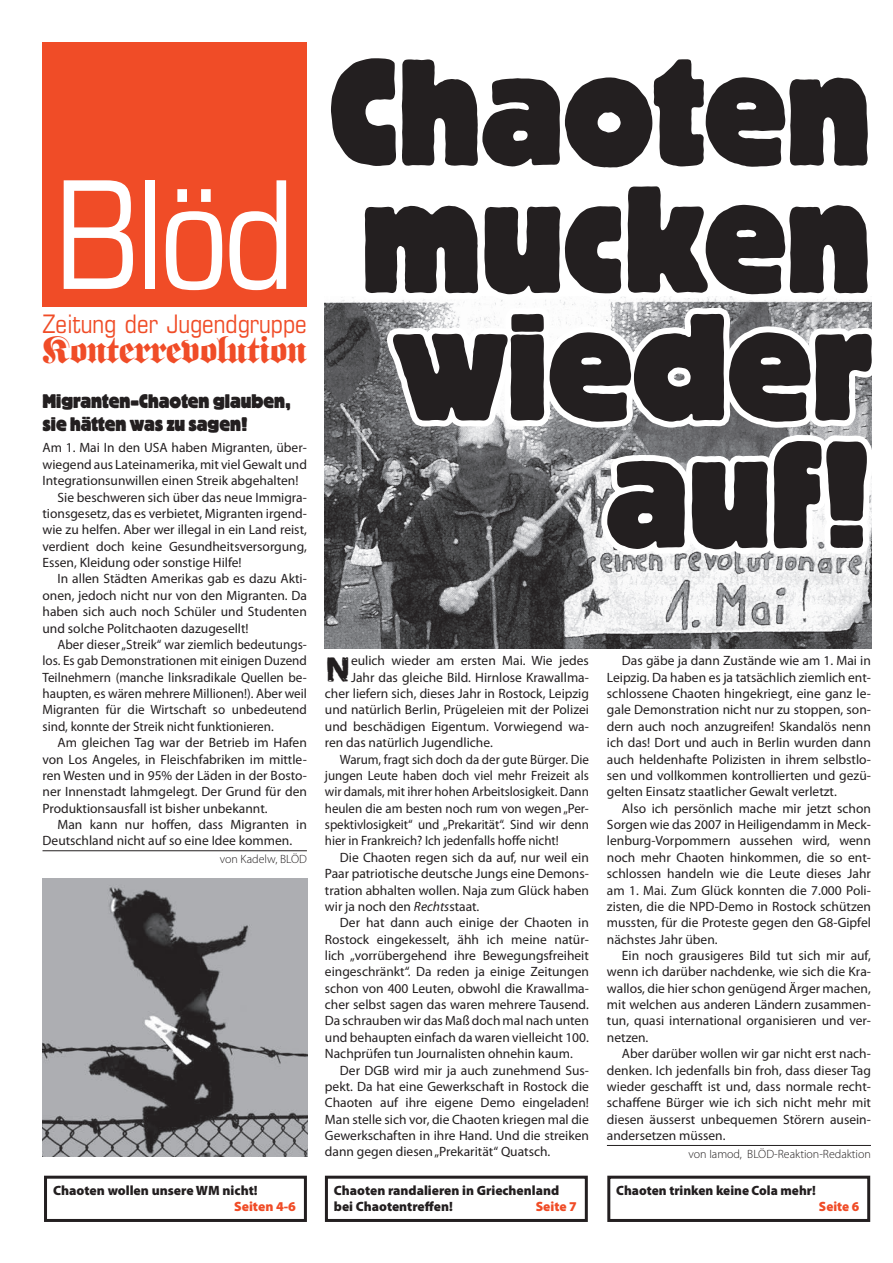
<style>
.page{position:relative;width:893px;height:1263px;background:#fff}
.page>*{position:absolute;margin:0;border:0;box-sizing:border-box;transform-origin:0 0}
.t1{font:800 150px/127.5px "Block BE";color:#231f20;text-align:right;scale:.85 1}
.t2{font:condensed 150px "Eurostile";color:#fff}
.t3{font:37.5px "Fette Fraktur Dfr";letter-spacing:-.03em;color:#f04c27}
.t4{font:37.35px "Frankie 2 Reverse";color:#231f20}
.t5{font:condensed 25.5px "Eurostile";color:#f04c27}
.t6{font:800 19.5px/23.4px "Block BE";color:#231f20;scale:.85 1}
.t7{font:13.5px/16.4px "Myriad Pro";color:#231f20;text-align:justify}
.t8{font:13.5px "Myriad Pro";color:#231f20;scale:.96 1}
.t9{font:900 13.5px/16.2px "Myriad Pro";color:#231f20}
.t10{font:900 13.5px "Myriad Pro";color:#f04c27}
.t11{font:300 12px "Myriad Pro";color:#231f20}
.s1{font-style:italic}
</style>
<div class="page">
<img style="left:325px;top:563px;width:547px;height:86px">
<div style="left:43px;top:43px;width:264px;height:264px;background:#f04c27"></div>
<hr style="left:607px;top:1145px;width:264px;height:1px;background:#231f20">
<svg style="left:324px;top:296px;width:548px;height:267px"></svg>
<div style="left:44px;top:1176px;width:263px;height:46px;border:3px solid #231f20"></div>
<div style="left:325px;top:1176px;width:263px;height:46px;border:3px solid #231f20"></div>
<div style="left:607px;top:1176px;width:263px;height:46px;border:3px solid #231f20"></div>
<hr style="left:43px;top:850px;width:264px;height:1px;background:#231f20">
<img style="left:43px;top:878px;width:264px;height:278px">
<h1 class="t2" style="left:55px;top:145px;width:242px">Blöd</h1>
<h3 class="t5" style="left:43px;top:308px;width:266px">Zeitung der Jugendgruppe</h3>
<h2 class="t3" style="left:43px;top:328px;width:266px">Konterrevolution</h2>
<h3 class="t6" style="left:43px;top:389px;width:293px">Migranten-Chaoten glauben, sie hätten was zu sagen!</h3>
<p class="t7" style="left:43px;top:440px;width:266px">Am 1. Mai In den USA haben Migranten, über-</p>
<p class="t7" style="left:43px;top:456px;width:266px">wiegend aus Lateinamerika, mit viel Gewalt und</p>
<p class="t7" style="left:43px;top:473px;width:257px">Integrationsunwillen einen Streik abgehalten!</p>
<p class="t7" style="left:58px;top:489px;width:251px">Sie beschweren sich über das neue Immigra-</p>
<p class="t7" style="left:43px;top:505px;width:266px">tionsgesetz, das es verbietet, Migranten irgend-</p>
<p class="t7" style="left:43px;top:522px;width:266px">wie zu helfen. Aber wer illegal in ein Land reist,</p>
<p class="t7" style="left:43px;top:538px;width:266px">verdient doch keine Gesundheitsversorgung,</p>
<p class="t7" style="left:43px;top:555px;width:201px">Essen, Kleidung oder sonstige Hilfe!</p>
<p class="t7" style="left:58px;top:571px;width:251px">In allen Städten Amerikas gab es dazu Akti-</p>
<p class="t7" style="left:43px;top:587px;width:266px">onen, jedoch nicht nur von den Migranten. Da</p>
<p class="t7" style="left:43px;top:604px;width:266px">haben sich auch noch Schüler und Studenten</p>
<p class="t7" style="left:43px;top:620px;width:208px">und solche Politchaoten dazugesellt!</p>
<p class="t7" style="left:58px;top:636px;width:251px">Aber dieser „Streik“ war ziemlich bedeutungs-</p>
<p class="t7" style="left:43px;top:653px;width:266px">los. Es gab Demonstrationen mit einigen Duzend</p>
<p class="t7" style="left:43px;top:669px;width:266px">Teilnehmern (manche linksradikale Quellen be-</p>
<p class="t7" style="left:43px;top:686px;width:266px">haupten, es wären mehrere Millionen!). Aber weil</p>
<p class="t7" style="left:43px;top:702px;width:266px">Migranten für die Wirtschaft so unbedeutend</p>
<p class="t7" style="left:43px;top:718px;width:233px">sind, konnte der Streik nicht funktionieren.</p>
<p class="t7" style="left:58px;top:735px;width:251px">Am gleichen Tag war der Betrieb im Hafen</p>
<p class="t7" style="left:43px;top:751px;width:266px">von Los Angeles, in Fleischfabriken im mittle-</p>
<p class="t7" style="left:43px;top:767px;width:266px">ren Westen und in 95% der Läden in der Bosto-</p>
<p class="t7" style="left:43px;top:784px;width:266px">ner Innenstadt lahmgelegt. Der Grund für den</p>
<p class="t7" style="left:43px;top:800px;width:227px">Produktionsausfall ist bisher unbekannt.</p>
<p class="t7" style="left:58px;top:816px;width:251px">Man kann nur hoffen, dass Migranten in</p>
<p class="t7" style="left:43px;top:833px;width:251px">Deutschland nicht auf so eine Idee kommen.</p>
<p class="t11" style="left:220px;top:853px;width:89px">von Kadelw, BLÖD</p>
<p class="t9" style="left:53px;top:1182px;width:206px">Chaoten wollen unsere WM nicht!</p>
<p class="t10" style="left:234px;top:1199px;width:63px">Seiten 4-6</p>
<h1 class="t1" style="left:330px;top:47px;width:639px">Chaoten mucken wieder auf!</h1>
<h3 class="t4" style="left:325px;top:647px;width:28px">N</h3>
<p class="t7" style="left:351px;top:653px;width:239px">eulich wieder am ersten Mai. Wie jedes</p>
<p class="t7" style="left:351px;top:669px;width:239px">Jahr das gleiche Bild. Hirnlose Krawallma-</p>
<p class="t7" style="left:325px;top:686px;width:266px">cher liefern sich, dieses Jahr in Rostock, Leipzig</p>
<p class="t7" style="left:325px;top:702px;width:265px">und natürlich Berlin, Prügeleien mit der Polizei</p>
<p class="t7" style="left:325px;top:718px;width:265px">und beschädigen Eigentum. Vorwiegend wa-</p>
<p class="t7" style="left:325px;top:735px;width:169px">ren das natürlich Jugendliche.</p>
<p class="t8" style="left:340px;top:752px;width:261px">Warum, fragt sich doch da der gute Bürger. Die</p>
<p class="t8" style="left:325px;top:768px;width:276px">jungen Leute haben doch viel mehr Freizeit als</p>
<p class="t8" style="left:325px;top:784px;width:276px">wir damals, mit ihrer hohen Arbeitslosigkeit. Dann</p>
<p class="t8" style="left:325px;top:801px;width:276px">heulen die am besten noch rum von wegen „Per-</p>
<p class="t8" style="left:325px;top:817px;width:277px">spektivlosigkeit“ und „Prekarität“. Sind wir denn</p>
<p class="t8" style="left:325px;top:833px;width:245px">hier in Frankreich? Ich jedenfalls hoffe nicht!</p>
<p class="t7" style="left:340px;top:849px;width:250px">Die Chaoten regen sich da auf, nur weil ein</p>
<p class="t7" style="left:325px;top:866px;width:265px">Paar patriotische deutsche Jungs eine Demons-</p>
<p class="t7" style="left:325px;top:882px;width:265px">tration abhalten wollen. Naja zum Glück haben</p>
<p class="t7" style="left:325px;top:898px;width:156px">wir ja noch den <span class="s1">Rechts</span>staat.</p>
<p class="t7" style="left:340px;top:915px;width:251px">Der hat dann auch einige der Chaoten in</p>
<p class="t7" style="left:325px;top:931px;width:265px">Rostock eingekesselt, ähh ich meine natür-</p>
<p class="t7" style="left:325px;top:947px;width:265px">lich „vorrübergehend ihre Bewegungsfreiheit</p>
<p class="t7" style="left:325px;top:964px;width:265px">eingeschränkt“. Da reden ja einige Zeitungen</p>
<p class="t7" style="left:325px;top:980px;width:265px">schon von 400 Leuten, obwohl die Krawallma-</p>
<p class="t7" style="left:325px;top:997px;width:265px">cher selbst sagen das waren mehrere Tausend.</p>
<p class="t7" style="left:325px;top:1013px;width:265px">Da schrauben wir das Maß doch mal nach unten</p>
<p class="t7" style="left:325px;top:1029px;width:266px">und behaupten einfach da waren vielleicht 100.</p>
<p class="t7" style="left:325px;top:1046px;width:249px">Nachprüfen tun Journalisten ohnehin kaum.</p>
<p class="t7" style="left:340px;top:1062px;width:250px">Der DGB wird mir ja auch zunehmend Sus-</p>
<p class="t7" style="left:325px;top:1078px;width:265px">pekt. Da hat eine Gewerkschaft in Rostock die</p>
<p class="t7" style="left:325px;top:1095px;width:266px">Chaoten auf ihre eigene Demo eingeladen!</p>
<p class="t7" style="left:325px;top:1111px;width:265px">Man stelle sich vor, die Chaoten kriegen mal die</p>
<p class="t7" style="left:325px;top:1128px;width:265px">Gewerkschaften in ihre Hand. Und die streiken</p>
<p class="t7" style="left:325px;top:1144px;width:227px">dann gegen diesen „Prekarität“ Quatsch.</p>
<p class="t7" style="left:607px;top:653px;width:265px;text-indent:15px">Das gäbe ja dann Zustände wie am 1. Mai in Leipzig. Da haben es ja tatsächlich ziemlich ent&shy;schlossene Chaoten hingekriegt, eine ganz le&shy;gale Demonstration nicht nur zu stoppen, son&shy;dern auch noch anzugreifen! Skandalös nenn ich das! Dort und auch in Berlin wurden dann auch heldenhafte Polizisten in ihrem selbstlo&shy;sen und vollkommen kontrollierten und gezü&shy;gelten Einsatz staatlicher Gewalt verletzt.</p>
<p class="t7" style="left:607px;top:800px;width:266px;text-indent:15px">Also ich persönlich mache mir jetzt schon Sorgen wie das 2007 in Heiligendamm in Meck&shy;lenburg-Vorpommern aussehen wird, wenn noch mehr Chaoten hinkommen, die so ent&shy;schlossen handeln wie die Leute dieses Jahr am 1. Mai. Zum Glück konnten die 7.000 Poli&shy;zisten, die die NPD-Demo in Rostock schützen mussten, für die Proteste gegen den G8-Gipfel nächstes Jahr üben.</p>
<p class="t7" style="left:607px;top:947px;width:265px;text-indent:15px">Ein noch grausigeres Bild tut sich mir auf, wenn ich darüber nachdenke, wie sich die Kra&shy;wallos, die hier schon genügend Ärger machen, mit welchen aus anderen Ländern zusammen&shy;tun, quasi international organisieren und ver&shy;netzen.</p>
<p class="t7" style="left:607px;top:1046px;width:266px;text-indent:15px">Aber darüber wollen wir gar nicht erst nach&shy;denken. Ich jedenfalls bin froh, dass dieser Tag wieder geschafft ist und, dass normale recht&shy;schaffene Bürger wie ich sich nicht mehr mit diesen äusserst unbequemen Störern ausein&shy;andersetzen müssen.</p>
<p class="t11" style="left:689px;top:1147px;width:184px">von Iamod, BLÖD-Reaktion-Redaktion</p>
<p class="t9" style="left:334px;top:1182px;width:227px">Chaoten randalieren in Griechenland bei Chaotentreffen!</p>
<p class="t10" style="left:536px;top:1199px;width:43px">Seite 7</p>
<p class="t9" style="left:616px;top:1182px;width:201px">Chaoten trinken keine Cola mehr!</p>
<p class="t10" style="left:819px;top:1199px;width:42px">Seite 6</p>
</div>
